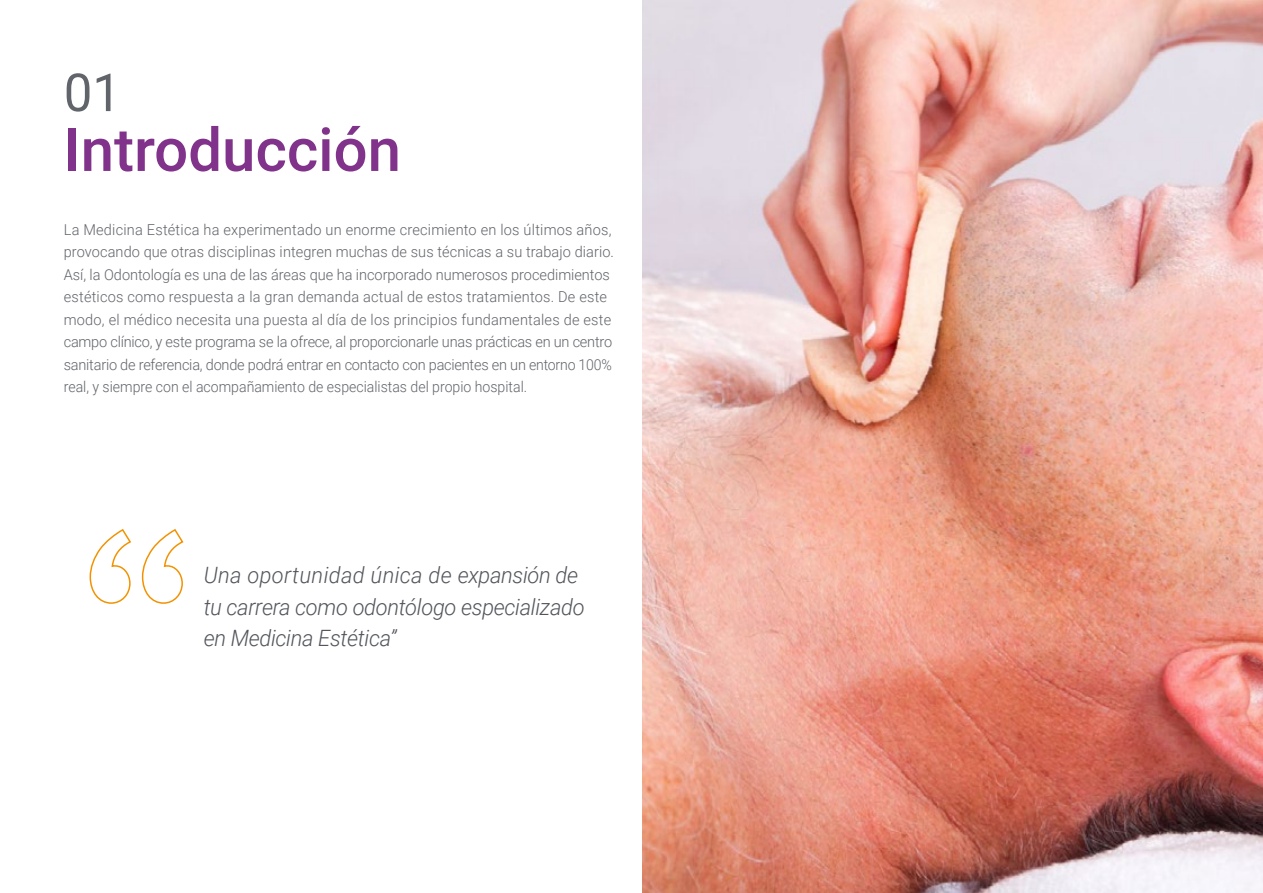
<style>
.page{position:relative;width:1263px;height:893px;background:#fff}
.page>*{position:absolute;margin:0;border:0;box-sizing:border-box;transform-origin:0 0}
.t1{font:500 60px "Roboto";color:#81328a}
.t2{font:52.5px "Roboto";color:#61646a}
.t3{font:italic 300 22.5px/31.5px "Roboto";letter-spacing:-.015em;color:#52555b}
.t4{font:300 15px/22.5px "Roboto";color:#61646a}
</style>
<div class="page">
<svg style="left:89px;top:529px;width:95px;height:75px"></svg>
<img style="left:642px;top:0;width:621px;height:893px">
<h2 class="t2" style="left:64px;top:56px;width:59px">01</h2>
<h1 class="t1" style="left:64px;top:108px;width:339px">Introducción</h1>
<p class="t4" style="left:64px;top:217px;width:552px">La Medicina Estética ha experimentado un enorme crecimiento en los últimos años, provocando que otras disciplinas integren muchas de sus técnicas a su trabajo diario.<br>Así, la Odontología es una de las áreas que ha incorporado numerosos procedimientos estéticos como respuesta a la gran demanda actual de estos tratamientos. De este modo, el médico necesita una puesta al día de los principios fundamentales de este campo clínico, y este programa se la ofrece, al proporcionarle unas prácticas en un centro sanitario de referencia, donde podrá entrar en contacto con pacientes en un entorno 100% real, y siempre con el acompañamiento de especialistas del propio hospital.</p>
<h3 class="t3" style="left:204px;top:559px;width:382px">Una oportunidad única de expansión de tu carrera como odontólogo especializado en Medicina Estética”</h3>
</div>
